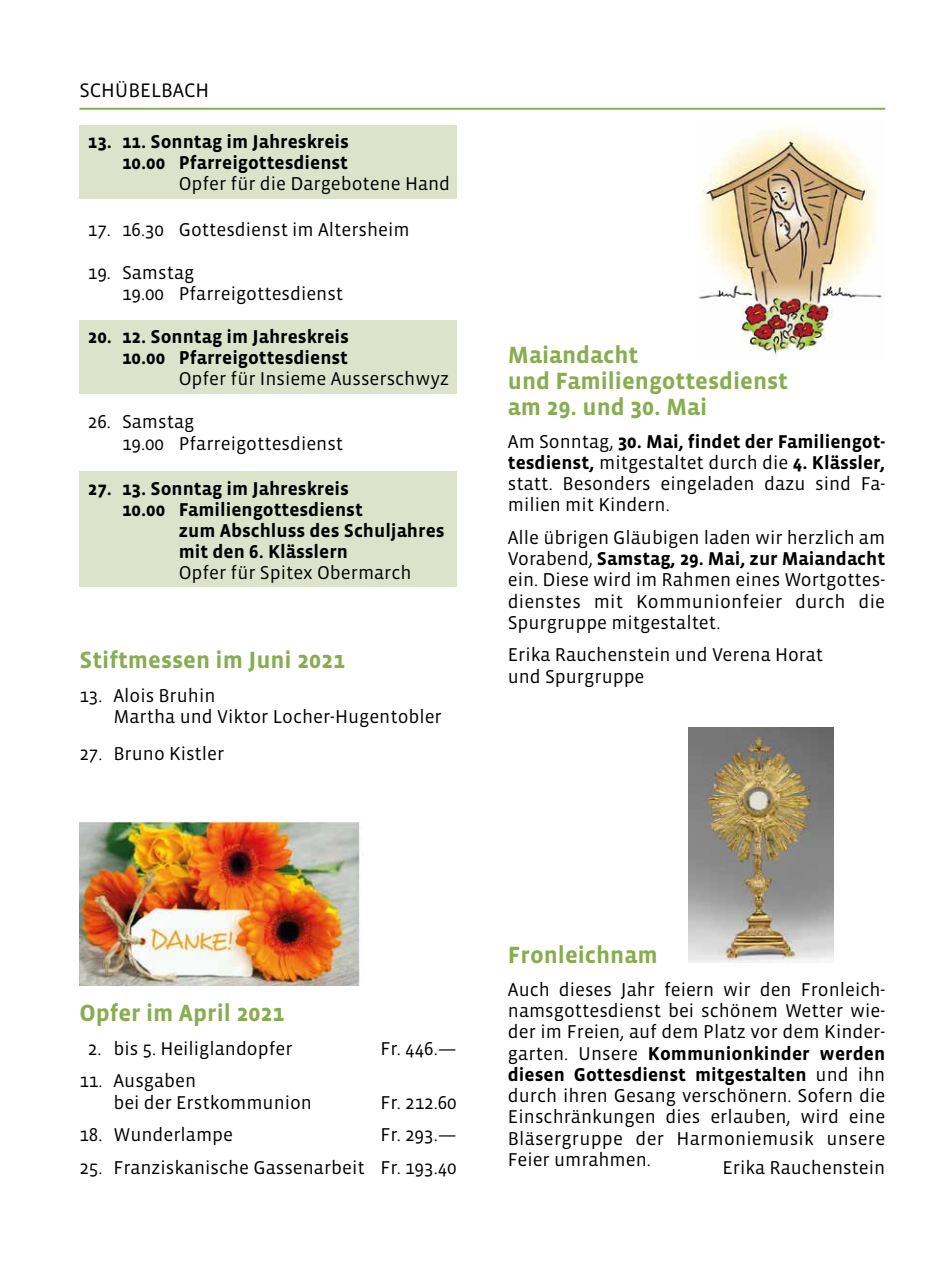
<style>
.page{position:relative;width:942px;height:1276px;background:#fff}
.page>*{position:absolute;margin:0;border:0;box-sizing:border-box;transform-origin:0 0}
.t1{font:700 24px/26.2px "Vista Sans";color:#88ac50}
.t2{font:20px "Vista Sans";color:#000}
.t3{font:19px/21.2px "Vista Sans";color:#000}
.t4{font:700 19px/21px "Vista Sans";color:#000;text-align:right}
.s1{font-weight:700}
</style>
<div class="page">
<hr style="left:79px;top:108px;width:805px;height:2px;background:#88ac50">
<div style="left:79px;top:471px;width:377px;height:116px;background:#dde3cb"></div>
<div style="left:79px;top:319px;width:377px;height:74px;background:#dde3cb"></div>
<div style="left:79px;top:125px;width:377px;height:74px;background:#dde3cb"></div>
<img style="left:79px;top:821px;width:281px;height:164px">
<img style="left:698px;top:127px;width:184px;height:231px">
<img style="left:688px;top:727px;width:145px;height:235px">
<p class="t2" style="left:79px;top:80px;width:131px">SCHÜBELBACH</p>
<p class="t4" style="left:88px;top:132px;width:262px">13. 11. Sonntag im Jahreskreis<br>10.00 Pfarreigottesdienst</p>
<p class="t3" style="left:179px;top:174px;width:273px">Opfer für die Dargebotene Hand</p>
<p class="t3" style="left:88px;top:220px;width:323px">17. 16.30 Gottesdienst im Altersheim</p>
<p class="t3" style="left:122px;top:262px;width:223px;text-indent:-34px">19. Samstag<br>19.00 Pfarreigottesdienst</p>
<p class="t4" style="left:88px;top:326px;width:262px">20. 12. Sonntag im Jahreskreis<br>10.00 Pfarreigottesdienst</p>
<p class="t3" style="left:179px;top:368px;width:272px">Opfer für Insieme Ausserschwyz</p>
<p class="t3" style="left:122px;top:412px;width:223px;text-indent:-34px">26. Samstag<br>19.00 Pfarreigottesdienst</p>
<p class="t4" style="left:88px;top:478px;width:262px">27. 13. Sonntag im Jahreskreis</p>
<p class="t4" style="left:122px;top:499px;width:242px">10.00 Familiengottesdienst</p>
<p class="t4" style="left:179px;top:520px;width:267px">zum Abschluss des Schuljahres</p>
<p class="t4" style="left:179px;top:541px;width:171px">mit den 6. Klässlern</p>
<p class="t3" style="left:179px;top:562px;width:234px">Opfer für Spitex Obermarch</p>
<p class="t1" style="left:79px;top:647px;width:267px">Stiftmessen im Juni 2021</p>
<p class="t3" style="left:113px;top:685px;width:330px;text-indent:-34px">13. Alois Bruhin<br>Martha und Viktor Locher-Hugentobler</p>
<p class="t3" style="left:79px;top:743px;width:146px">27. Bruno Kistler</p>
<p class="t1" style="left:507px;top:342px;width:281px">Maiandacht<br>und Familiengottesdienst am 29. und 30. Mai</p>
<p class="t3" style="left:507px;top:431px;width:379px">Am Sonntag, <span class="s1">30. Mai, findet der Familiengot&shy;tesdienst,</span> mitgestaltet durch die <span class="s1">4. Klässler, </span>statt. Besonders eingeladen dazu sind Fa-- milien mit Kindern.</p>
<p class="t3" style="left:507px;top:527px;width:379px;text-align:justify">Alle übrigen Gläubigen laden wir herzlich am Vorabend, <span class="s1">Samstag, 29. Mai, zur Maiandacht </span>ein. Diese wird im Rahmen eines Wortgottes&shy;dienstes mit Kommunionfeier durch die Spurgruppe mitgestaltet.</p>
<p class="t3" style="left:507px;top:645px;width:317px">Erika Rauchenstein und Verena Horat und Spurgruppe</p>
<p class="t1" style="left:79px;top:1000px;width:206px">Opfer im April 2021</p>
<p class="t3" style="left:88px;top:1038px;width:206px">2. bis 5. Heiliglandopfer</p>
<p class="t3" style="left:380px;top:1038px;width:78px">Fr. 446.—</p>
<p class="t3" style="left:113px;top:1070px;width:200px;text-indent:-34px">11. Ausgaben<br>bei der Erstkommunion</p>
<p class="t3" style="left:380px;top:1092px;width:78px">Fr. 212.60</p>
<p class="t3" style="left:79px;top:1124px;width:155px">18. Wunderlampe</p>
<p class="t3" style="left:380px;top:1124px;width:78px">Fr. 293.—</p>
<p class="t3" style="left:79px;top:1157px;width:379px">25. Franziskanische Gassenarbeit Fr. 193.40</p>
<p class="t1" style="left:507px;top:942px;width:151px">Fronleichnam</p>
<p class="t3" style="left:507px;top:979px;width:379px;text-align:justify">Auch dieses Jahr feiern wir den Fronleich&shy;namsgottesdienst bei schönem Wetter wie&shy;der im Freien, auf dem Platz vor dem Kinder&shy;garten. Unsere <span class="s1">Kommunionkinder werden diesen Gottesdienst mitgestalten</span> und ihn durch ihren Gesang verschönern. Sofern die Einschränkungen dies erlauben, wird eine Bläsergruppe der Harmoniemusik unsere Feier umrahmen.</p>
<p class="t3" style="left:722px;top:1157px;width:164px">Erika Rauchenstein</p>
</div>
